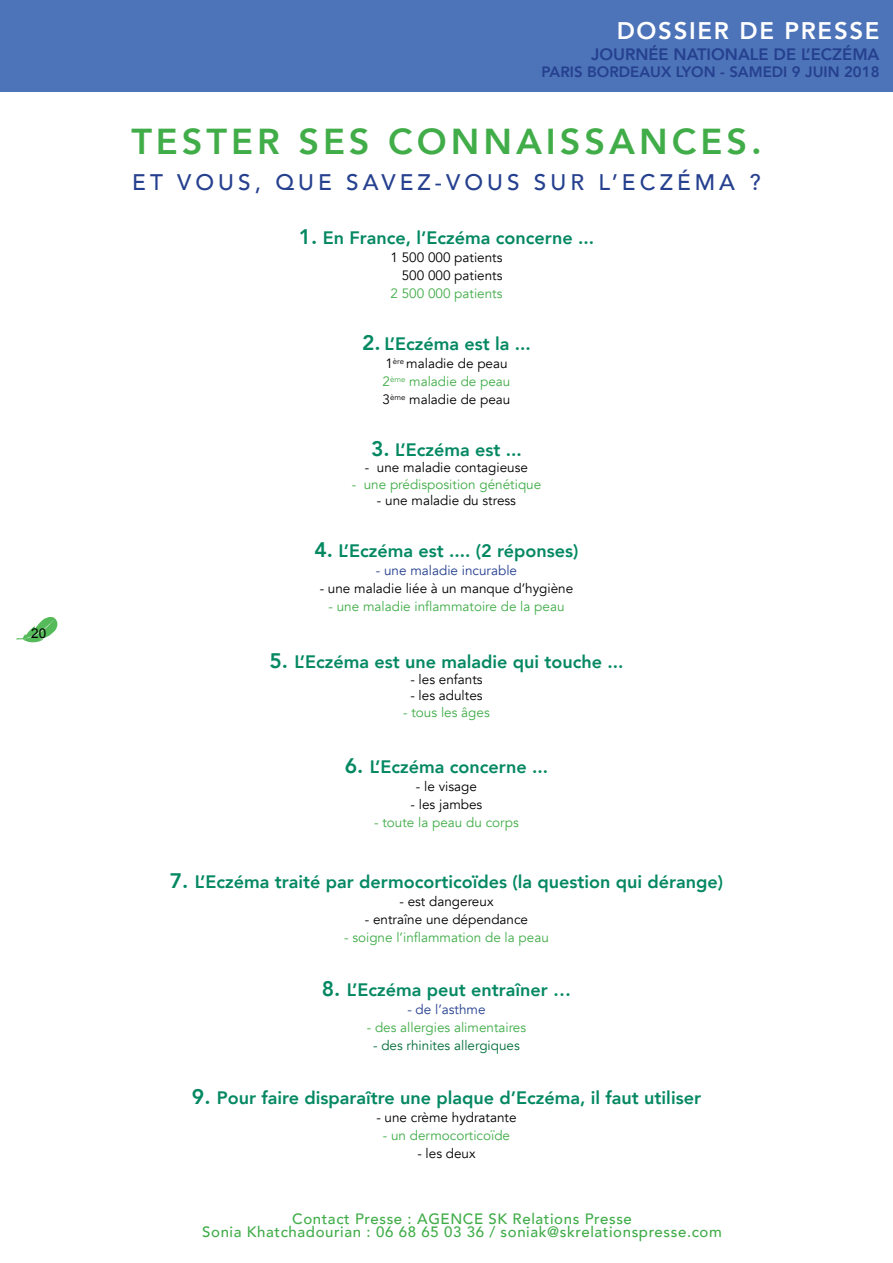
<style>
.page{position:relative;width:893px;height:1263px;background:#fff}
.page>*{position:absolute;margin:0;border:0;box-sizing:border-box;transform-origin:0 0}
.t1{font:800 36px "Avenir";letter-spacing:.11em;color:#41ad49}
.t2{font:800 24px "Avenir";letter-spacing:.07em;color:#fff}
.t3{font:500 22.5px "Avenir";letter-spacing:.18em;color:#25408e}
.t4{font:800 18px "Avenir";color:#048862}
.t5{font:800 16.5px "Avenir";color:#25408e}
.t6{font:500 15px/13.5px "Avenir";letter-spacing:.04em;color:#41ad49;text-align:center}
.t7{font:800 15px "Avenir";color:#25408e}
.t8{font:13.5px/18px "Avenir";color:#000;text-align:right}
.t9{font:13.5px "Avenir";color:#41ad49}
.t10{font:13.5px "Avenir";color:#25408e}
.t11{font:13.5px "Avenir";color:#016d3a}
.t12{font:13.5px "Arial";color:#000}
.s1{font-size:21px}
.s2{color:#41ad49}
</style>
<div class="page">
<div style="left:0;top:0;width:893px;height:92px;background:#4d73b9"></div>
<svg style="left:16px;top:617px;width:42px;height:26px"></svg>
<p class="t12" style="left:31px;top:626px;width:17px">20</p>
<h2 class="t2" style="left:617px;top:17px;width:264px">DOSSIER DE PRESSE</h2>
<p class="t5" style="left:591px;top:46px;width:290px">JOURNÉE NATIONALE DE L’ECZÉMA</p>
<p class="t7" style="left:542px;top:63px;width:339px">PARIS BORDEAUX LYON - SAMEDI 9 JUIN 2018</p>
<h1 class="t1" style="left:131px;top:122px;width:632px">TESTER SES CONNAISSANCES.</h1>
<p class="t3" style="left:132px;top:173px;width:630px">ET VOUS, QUE SAVEZ-VOUS SUR L’ECZÉMA ?</p>
<p class="t4" style="left:299px;top:228px;width:297px"><span class="s1">1.</span> En France, l’Eczéma concerne ...</p>
<p class="t8" style="left:390px;top:250px;width:114px">1 500 000 patients<br>500 000 patients</p>
<p class="t9" style="left:390px;top:288px;width:114px">2 500 000 patients</p>
<p class="t4" style="left:362px;top:334px;width:170px"><span class="s1">2.</span> L’Eczéma est la ...</p>
<p class="t8" style="left:382px;top:356px;width:129px;text-align:left">1<sup>ère</sup> maladie de peau<br><span class="s2">2</span><sup>ème</sup> <span class="s2">maladie de peau<br></span>3<sup>ème</sup> maladie de peau</p>
<p class="t4" style="left:371px;top:440px;width:152px"><span class="s1">3.</span> L’Eczéma est ...</p>
<p class="t8" style="left:365px;top:460px;width:165px">- une maladie contagieuse</p>
<p class="t9" style="left:352px;top:478px;width:191px">- une prédisposition génétique</p>
<p class="t8" style="left:377px;top:492px;width:141px">- une maladie du stress</p>
<p class="t4" style="left:314px;top:540px;width:265px"><span class="s1">4.</span> L’Eczéma est .... (2 réponses)</p>
<p class="t10" style="left:376px;top:564px;width:143px">- une maladie incurable</p>
<p class="t8" style="left:320px;top:580px;width:255px">- une maladie liée à un manque d’hygiène</p>
<p class="t9" style="left:328px;top:598px;width:238px">- une maladie inlammatoire de la peau</p>
<p class="t4" style="left:270px;top:652px;width:355px"><span class="s1">5.</span> L’Eczéma est une maladie qui touche ...</p>
<p class="t8" style="left:410px;top:672px;width:74px">- les enfants</p>
<p class="t8" style="left:410px;top:688px;width:74px">- les adultes</p>
<p class="t9" style="left:403px;top:706px;width:88px">- tous les âges</p>
<p class="t4" style="left:345px;top:757px;width:205px"><span class="s1">6.</span> L’Eczéma concerne ...</p>
<p class="t8" style="left:416px;top:779px;width:63px">- le visage</p>
<p class="t8" style="left:411px;top:797px;width:73px">- les jambes</p>
<p class="t9" style="left:374px;top:817px;width:146px">- toute la peau du corps</p>
<p class="t4" style="left:170px;top:872px;width:555px"><span class="s1">7.</span> L’Eczéma traité par dermocorticoïdes (la question qui dérange)</p>
<p class="t8" style="left:399px;top:894px;width:96px">- est dangereux</p>
<p class="t8" style="left:365px;top:912px;width:165px">- entraîne une dépendance</p>
<p class="t9" style="left:344px;top:929px;width:206px">- soigne l’inlammation de la peau</p>
<p class="t4" style="left:322px;top:980px;width:251px"><span class="s1">8.</span> L’Eczéma peut entraîner …</p>
<p class="t10" style="left:407px;top:1003px;width:80px">- de l’asthme</p>
<p class="t9" style="left:367px;top:1021px;width:161px">- des allergies alimentaires</p>
<p class="t11" style="left:373px;top:1039px;width:148px">- des rhinites allergiques</p>
<p class="t4" style="left:192px;top:1087px;width:511px"><span class="s1">9.</span> Pour faire disparaître une plaque d’Eczéma, il faut utiliser</p>
<p class="t8" style="left:376px;top:1109px;width:142px">- une crème hydratante</p>
<p class="t9" style="left:383px;top:1129px;width:129px">- un dermocorticoïde</p>
<p class="t8" style="left:417px;top:1145px;width:60px">- les deux</p>
<p class="t6" style="left:202px;top:1213px;width:521px">Contact Presse : AGENCE SK Relations Presse<br>Sonia Khatchadourian : 06 68 65 03 36 / soniak@skrelationspresse.com</p>
</div>
